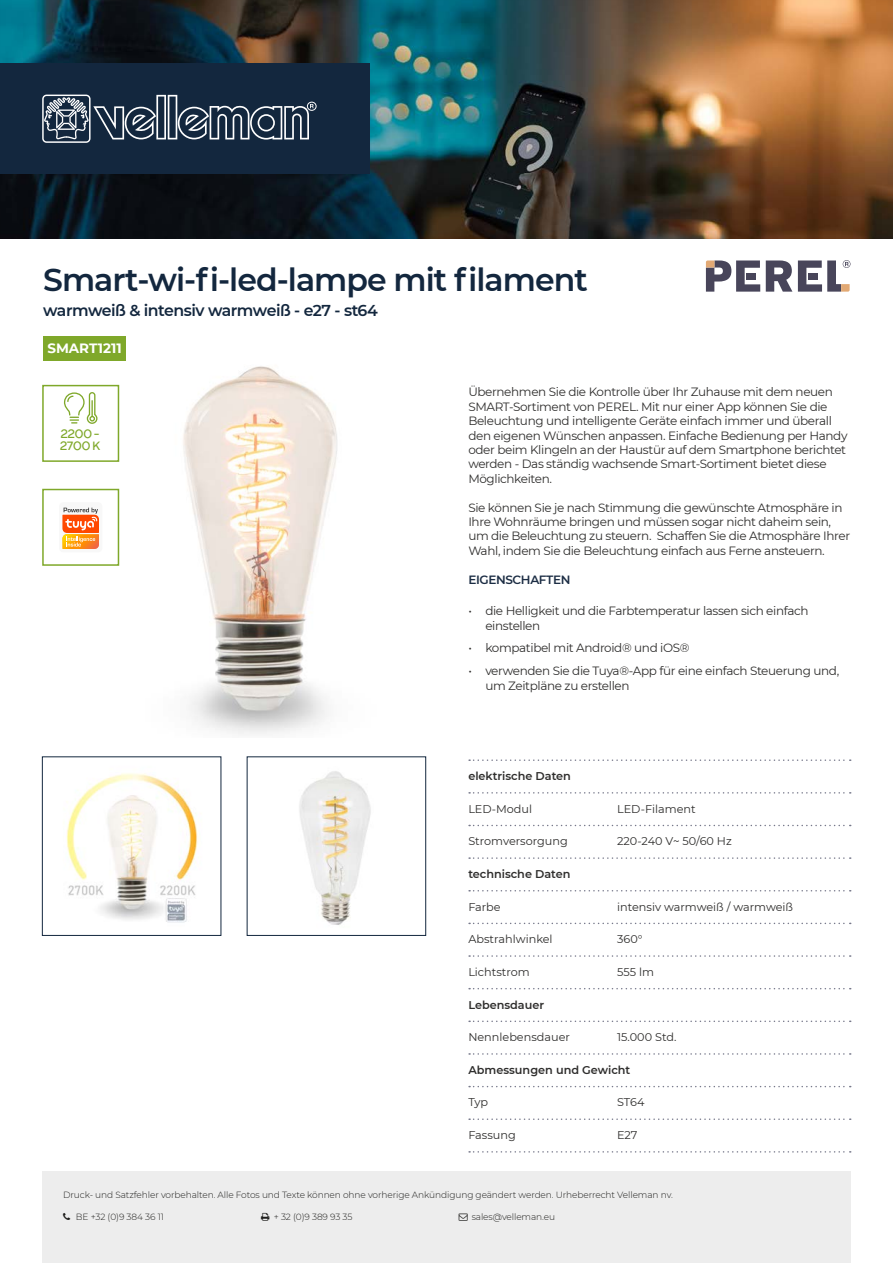
<style>
.page{position:relative;width:893px;height:1263px;background:#fff}
.page>*{position:absolute;margin:0;border:0;box-sizing:border-box;transform-origin:0 0}
.Producttitel{font:600 31.5px "Montserrat";letter-spacing:-.03em;color:#13273e}
.Subtitel{font:600 15.75px "Montserrat";letter-spacing:-.03em;color:#13273e}
.code{font:700 13.5px "Montserrat";color:#fff}
.Text{font:12px/14.4px "Montserrat";letter-spacing:-.03em;color:#2e2d2c}
.Features_title{font:600 12px "Montserrat";letter-spacing:-.03em;color:#1c2d44}
.Icon{font:700 12px/12px "TT Firs";color:#7fa82a}
.Specs_-_level_2{font:11.25px "Montserrat";color:#2e2d2c}
.Specs_-_level_1{font:600 11.25px "Montserrat";color:#2e2d2c}
.t1{font:300 9px "Montserrat";letter-spacing:-.01em;color:#1d1d1b}
</style>
<div class="page">
<img style="left:0;top:0;width:893px;height:238px">
<div style="left:42px;top:1171px;width:809px;height:92px;background:#ededed"></div>
<svg style="left:766px;top:260px;width:26px;height:32px"></svg>
<svg style="left:706px;top:260px;width:54px;height:32px"></svg>
<svg style="left:798px;top:260px;width:52px;height:32px"></svg>
<div style="left:0;top:64px;width:370px;height:110px;background:#13273e"></div>
<svg style="left:42px;top:95px;width:275px;height:48px"></svg>
<img style="left:119px;top:366px;width:218px;height:368px">
<div style="left:42px;top:489px;width:77px;height:77px;border:2px solid #7fa82a"></div>
<div style="left:42px;top:385px;width:77px;height:77px;border:2px solid #7fa82a"></div>
<svg style="left:63px;top:392px;width:35px;height:32px"></svg>
<div style="left:59px;top:502px;width:43px;height:50px;background:#f8f8f8;border-radius:5px"></div>
<svg style="left:62px;top:508px;width:37px;height:41px"></svg>
<div style="left:43px;top:336px;width:83px;height:25px;background:#7fa82a"></div>
<img style="left:299px;top:771px;width:72px;height:154px">
<div style="left:247px;top:756px;width:179px;height:180px;border:1px solid #13273e"></div>
<img style="left:66px;top:773px;width:132px;height:150px">
<div style="left:42px;top:756px;width:179px;height:180px;border:1px solid #13273e"></div>
<svg style="left:469px;top:759px;width:382px;height:2px"></svg>
<svg style="left:469px;top:792px;width:382px;height:2px"></svg>
<svg style="left:469px;top:825px;width:382px;height:1px"></svg>
<svg style="left:469px;top:857px;width:382px;height:2px"></svg>
<svg style="left:469px;top:890px;width:382px;height:1px"></svg>
<svg style="left:469px;top:923px;width:382px;height:1px"></svg>
<svg style="left:469px;top:955px;width:382px;height:2px"></svg>
<svg style="left:469px;top:988px;width:382px;height:1px"></svg>
<svg style="left:469px;top:1020px;width:382px;height:2px"></svg>
<svg style="left:469px;top:1053px;width:382px;height:2px"></svg>
<svg style="left:469px;top:1086px;width:382px;height:1px"></svg>
<svg style="left:469px;top:1118px;width:382px;height:2px"></svg>
<svg style="left:469px;top:1151px;width:382px;height:1px"></svg>
<p class="Producttitel" style="left:43px;top:257px;width:546px">Smart-wi-fi-led-lampe mit filament</p>
<p class="Subtitel" style="left:43px;top:299px;width:336px">warmweiß &amp; intensiv warmweiß - e27 - st64</p>
<p class="code" style="left:47px;top:339px;width:76px">SMART1211</p>
<p class="Icon" style="left:60px;top:428px;width:42px">2200 -<br>2700 K</p>
<p class="Text" style="left:468px;top:385px;width:381px">Übernehmen Sie die Kontrolle über Ihr Zuhause mit dem neuen SMART-Sortiment von PEREL. Mit nur einer App können Sie die Beleuchtung und intelligente Geräte einfach immer und überall den eigenen Wünschen anpassen. Einfache Bedienung per Handy oder beim Klingeln an der Haustür auf dem Smartphone berichtet werden - Das ständig wachsende Smart-Sortiment bietet diese Möglichkeiten.</p>
<p class="Text" style="left:468px;top:500px;width:383px">Sie können Sie je nach Stimmung die gewünschte Atmosphäre in Ihre Wohnräume bringen und müssen sogar nicht daheim sein, um die Beleuchtung zu steuern. Schaffen Sie die Atmosphäre Ihrer Wahl, indem Sie die Beleuchtung einfach aus Ferne ansteuern.</p>
<p class="Features_title" style="left:468px;top:571px;width:104px">EIGENSCHAFTEN</p>
<p class="Text" style="left:485px;top:603px;width:325px;text-indent:-17px">• die Helligkeit und die Farbtemperatur lassen sich einfach einstellen</p>
<p class="Text" style="left:468px;top:640px;width:223px">• kompatibel mit Android® und iOS®</p>
<p class="Text" style="left:485px;top:663px;width:355px;text-indent:-17px">• verwenden Sie die Tuya®-App für eine einfach Steuerung und, um Zeitpläne zu erstellen</p>
<p class="Specs_-_level_1" style="left:468px;top:768px;width:104px">elektrische Daten</p>
<p class="Specs_-_level_2" style="left:468px;top:801px;width:65px">LED-Modul</p>
<p class="Specs_-_level_2" style="left:617px;top:801px;width:80px">LED-Filament</p>
<p class="Specs_-_level_2" style="left:468px;top:834px;width:101px">Stromversorgung</p>
<p class="Specs_-_level_2" style="left:617px;top:834px;width:116px">220-240 V~ 50/60 Hz</p>
<p class="Specs_-_level_1" style="left:468px;top:866px;width:104px">technische Daten</p>
<p class="Specs_-_level_2" style="left:468px;top:899px;width:34px">Farbe</p>
<p class="Specs_-_level_2" style="left:617px;top:899px;width:177px">intensiv warmweiß / warmweiß</p>
<p class="Specs_-_level_2" style="left:468px;top:931px;width:86px">Abstrahlwinkel</p>
<p class="Specs_-_level_2" style="left:617px;top:931px;width:27px">360°</p>
<p class="Specs_-_level_2" style="left:468px;top:964px;width:63px">Lichtstrom</p>
<p class="Specs_-_level_2" style="left:617px;top:964px;width:38px">555 lm</p>
<p class="Specs_-_level_1" style="left:468px;top:996px;width:77px">Lebensdauer</p>
<p class="Specs_-_level_2" style="left:468px;top:1029px;width:103px">Nennlebensdauer</p>
<p class="Specs_-_level_2" style="left:617px;top:1029px;width:61px">15.000 Std.</p>
<p class="Specs_-_level_1" style="left:468px;top:1062px;width:164px">Abmessungen und Gewicht</p>
<p class="Specs_-_level_2" style="left:468px;top:1095px;width:21px">Typ</p>
<p class="Specs_-_level_2" style="left:617px;top:1095px;width:29px">ST64</p>
<p class="Specs_-_level_2" style="left:468px;top:1127px;width:49px">Fassung</p>
<p class="Specs_-_level_2" style="left:617px;top:1127px;width:22px">E27</p>
<p class="t1" style="left:63px;top:1189px;width:611px">Druck- und Satzfehler vorbehalten. Alle Fotos und Texte können ohne vorherige Ankündigung geändert werden. Urheberrecht Velleman nv.</p>
<p class="t1" style="left:76px;top:1211px;width:90px">BE +32 (0)9 384 36 11</p>
<p class="t1" style="left:274px;top:1211px;width:80px">+ 32 (0)9 389 93 35</p>
<p class="t1" style="left:472px;top:1211px;width:85px">sales@velleman.eu</p>
</div>
